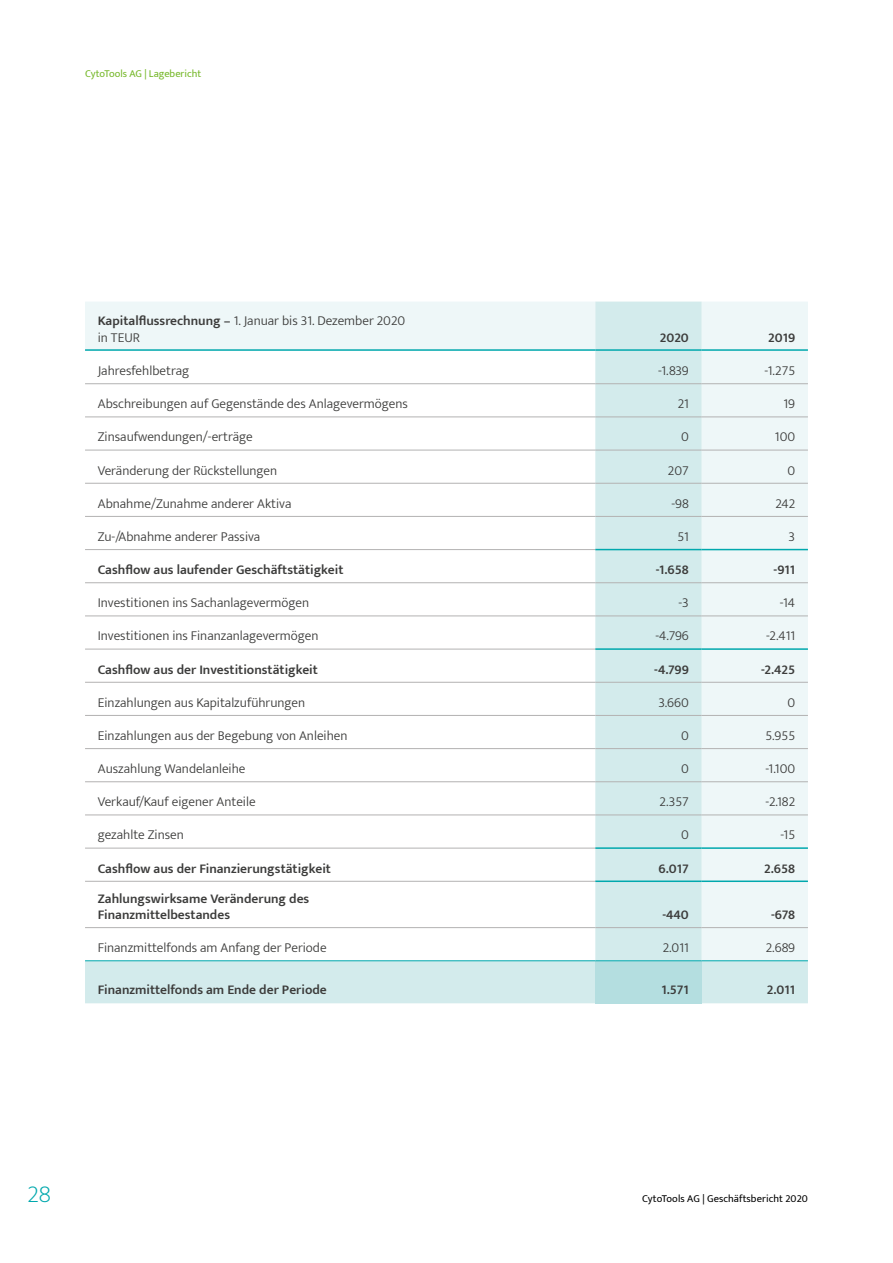
<style>
.page{position:relative;width:893px;height:1263px;background:#fff}
.page>*{position:absolute;margin:0;border:0;box-sizing:border-box;transform-origin:0 0}
.t1{font:200 24px "Mukta";color:#00a8ad}
.t2{font:300 13.5px/16.2px "Mukta";color:#3c3c3b}
.t3{font:600 13.5px/16.2px "Mukta";color:#3c3c3b}
.t4{font:10.5px "Mukta";letter-spacing:.01em;color:#000}
.t5{font:10.5px "Mukta";color:#76b82a}
.s1{font-weight:600}
</style>
<div class="page">
<svg style="left:85px;top:302px;width:723px;height:701px"></svg>
<div style="left:595px;top:961px;width:107px;height:42px;background:#b4dee0"></div>
<hr style="left:85px;top:960px;width:510px;height:1px;background:#00a8ad">
<hr style="left:595px;top:960px;width:107px;height:1px;background:#00a8ad">
<hr style="left:702px;top:960px;width:106px;height:1px;background:#00a8ad">
<hr style="left:85px;top:383px;width:510px;height:1px;background:#b3b2b2">
<hr style="left:85px;top:417px;width:510px;height:1px;background:#b3b2b2">
<hr style="left:85px;top:450px;width:510px;height:1px;background:#b3b2b2">
<hr style="left:85px;top:483px;width:510px;height:1px;background:#b3b2b2">
<hr style="left:85px;top:516px;width:510px;height:1px;background:#b3b2b2">
<hr style="left:85px;top:549px;width:510px;height:1px;background:#b3b2b2">
<hr style="left:85px;top:582px;width:510px;height:1px;background:#b3b2b2">
<hr style="left:85px;top:616px;width:510px;height:1px;background:#b3b2b2">
<hr style="left:85px;top:649px;width:510px;height:1px;background:#b3b2b2">
<hr style="left:85px;top:682px;width:510px;height:1px;background:#b3b2b2">
<hr style="left:85px;top:715px;width:510px;height:1px;background:#b3b2b2">
<hr style="left:85px;top:748px;width:510px;height:1px;background:#b3b2b2">
<hr style="left:85px;top:781px;width:510px;height:1px;background:#b3b2b2">
<hr style="left:85px;top:815px;width:510px;height:1px;background:#b3b2b2">
<hr style="left:85px;top:848px;width:510px;height:1px;background:#b3b2b2">
<hr style="left:85px;top:881px;width:510px;height:1px;background:#b3b2b2">
<hr style="left:85px;top:927px;width:510px;height:1px;background:#b3b2b2">
<hr style="left:85px;top:349px;width:510px;height:2px;background:#00a8ad">
<hr style="left:595px;top:349px;width:107px;height:2px;background:#00a8ad">
<hr style="left:702px;top:349px;width:106px;height:2px;background:#00a8ad">
<hr style="left:702px;top:383px;width:106px;height:1px;background:#b3b2b2">
<hr style="left:702px;top:417px;width:106px;height:1px;background:#b3b2b2">
<hr style="left:702px;top:450px;width:106px;height:1px;background:#b3b2b2">
<hr style="left:702px;top:483px;width:106px;height:1px;background:#b3b2b2">
<hr style="left:702px;top:516px;width:106px;height:1px;background:#b3b2b2">
<hr style="left:702px;top:616px;width:106px;height:1px;background:#b3b2b2">
<hr style="left:702px;top:682px;width:106px;height:1px;background:#b3b2b2">
<hr style="left:702px;top:715px;width:106px;height:1px;background:#b3b2b2">
<hr style="left:702px;top:748px;width:106px;height:1px;background:#b3b2b2">
<hr style="left:702px;top:781px;width:106px;height:1px;background:#b3b2b2">
<hr style="left:702px;top:815px;width:106px;height:1px;background:#b3b2b2">
<hr style="left:702px;top:927px;width:106px;height:1px;background:#b3b2b2">
<hr style="left:595px;top:383px;width:107px;height:1px;background:#b3b2b2">
<hr style="left:595px;top:417px;width:107px;height:1px;background:#b3b2b2">
<hr style="left:595px;top:450px;width:107px;height:1px;background:#b3b2b2">
<hr style="left:595px;top:483px;width:107px;height:1px;background:#b3b2b2">
<hr style="left:595px;top:516px;width:107px;height:1px;background:#b3b2b2">
<hr style="left:595px;top:616px;width:107px;height:1px;background:#b3b2b2">
<hr style="left:595px;top:682px;width:107px;height:1px;background:#b3b2b2">
<hr style="left:595px;top:715px;width:107px;height:1px;background:#b3b2b2">
<hr style="left:595px;top:748px;width:107px;height:1px;background:#b3b2b2">
<hr style="left:595px;top:781px;width:107px;height:1px;background:#b3b2b2">
<hr style="left:595px;top:815px;width:107px;height:1px;background:#b3b2b2">
<hr style="left:595px;top:927px;width:107px;height:1px;background:#b3b2b2">
<hr style="left:595px;top:648px;width:107px;height:2px;background:#00a8ad">
<hr style="left:702px;top:648px;width:106px;height:2px;background:#00a8ad">
<hr style="left:595px;top:847px;width:107px;height:2px;background:#00a8ad">
<hr style="left:702px;top:847px;width:106px;height:2px;background:#00a8ad">
<hr style="left:595px;top:880px;width:107px;height:2px;background:#00a8ad">
<hr style="left:702px;top:880px;width:106px;height:2px;background:#00a8ad">
<hr style="left:595px;top:582px;width:107px;height:1px;background:#b3b2b2">
<hr style="left:702px;top:582px;width:106px;height:1px;background:#b3b2b2">
<hr style="left:595px;top:549px;width:107px;height:1px;background:#00a8ad">
<hr style="left:702px;top:549px;width:106px;height:1px;background:#00a8ad">
<p class="t5" style="left:85px;top:67px;width:118px">CytoTools AG | Lagebericht</p>
<p class="t2" style="left:98px;top:313px;width:309px"><span class="s1">Kapitalflussrechnung –</span> 1. Januar bis 31. Dezember 2020 in TEUR</p>
<p class="t3" style="left:660px;top:329px;width:30px">2020</p>
<p class="t3" style="left:768px;top:329px;width:28px">2019</p>
<p class="t2" style="left:98px;top:362px;width:93px">Jahresfehlbetrag</p>
<p class="t2" style="left:658px;top:362px;width:32px">-1.839</p>
<p class="t2" style="left:764px;top:362px;width:32px">-1.275</p>
<p class="t2" style="left:98px;top:395px;width:312px">Abschreibungen auf Gegenstände des Anlagevermögens</p>
<p class="t2" style="left:678px;top:395px;width:13px">21</p>
<p class="t2" style="left:783px;top:395px;width:13px">19</p>
<p class="t2" style="left:98px;top:429px;width:157px">Zinsaufwendungen/-erträge</p>
<p class="t2" style="left:681px;top:429px;width:9px">0</p>
<p class="t2" style="left:775px;top:429px;width:22px">100</p>
<p class="t2" style="left:98px;top:462px;width:181px">Veränderung der Rückstellungen</p>
<p class="t2" style="left:668px;top:462px;width:22px">207</p>
<p class="t2" style="left:787px;top:462px;width:9px">0</p>
<p class="t2" style="left:98px;top:495px;width:195px">Abnahme/Zunahme anderer Aktiva</p>
<p class="t2" style="left:671px;top:495px;width:19px">-98</p>
<p class="t2" style="left:775px;top:495px;width:21px">242</p>
<p class="t2" style="left:98px;top:528px;width:164px">Zu-/Abnahme anderer Passiva</p>
<p class="t2" style="left:677px;top:528px;width:13px">51</p>
<p class="t2" style="left:789px;top:528px;width:8px">3</p>
<p class="t3" style="left:98px;top:561px;width:247px">Cashflow aus laufender Geschäftstätigkeit</p>
<p class="t3" style="left:656px;top:561px;width:35px">-1.658</p>
<p class="t3" style="left:774px;top:561px;width:23px">-911</p>
<p class="t2" style="left:98px;top:594px;width:213px">Investitionen ins Sachanlagevermögen</p>
<p class="t2" style="left:678px;top:594px;width:12px">-3</p>
<p class="t2" style="left:780px;top:594px;width:17px">-14</p>
<p class="t2" style="left:98px;top:628px;width:222px">Investitionen ins Finanzanlagevermögen</p>
<p class="t2" style="left:655px;top:628px;width:35px">-4.796</p>
<p class="t2" style="left:766px;top:628px;width:31px">-2.411</p>
<p class="t3" style="left:98px;top:661px;width:222px">Cashflow aus der Investitionstätigkeit</p>
<p class="t3" style="left:654px;top:661px;width:36px">-4.799</p>
<p class="t3" style="left:761px;top:661px;width:36px">-2.425</p>
<p class="t2" style="left:98px;top:694px;width:209px">Einzahlungen aus Kapitalzuführungen</p>
<p class="t2" style="left:658px;top:694px;width:32px">3.660</p>
<p class="t2" style="left:787px;top:694px;width:9px">0</p>
<p class="t2" style="left:98px;top:727px;width:251px">Einzahlungen aus der Begebung von Anleihen</p>
<p class="t2" style="left:681px;top:727px;width:9px">0</p>
<p class="t2" style="left:765px;top:727px;width:31px">5.955</p>
<p class="t2" style="left:98px;top:760px;width:149px">Auszahlung Wandelanleihe</p>
<p class="t2" style="left:681px;top:760px;width:9px">0</p>
<p class="t2" style="left:765px;top:760px;width:31px">-1.100</p>
<p class="t2" style="left:98px;top:793px;width:159px">Verkauf/Kauf eigener Anteile</p>
<p class="t2" style="left:659px;top:793px;width:31px">2.357</p>
<p class="t2" style="left:766px;top:793px;width:31px">-2.182</p>
<p class="t2" style="left:98px;top:827px;width:88px">gezahlte Zinsen</p>
<p class="t2" style="left:681px;top:827px;width:9px">0</p>
<p class="t2" style="left:780px;top:827px;width:16px">-15</p>
<p class="t3" style="left:98px;top:860px;width:235px">Cashflow aus der Finanzierungstätigkeit</p>
<p class="t3" style="left:659px;top:860px;width:32px">6.017</p>
<p class="t3" style="left:764px;top:860px;width:32px">2.658</p>
<p class="t3" style="left:98px;top:890px;width:213px">Zahlungswirksame Veränderung des<br>Finanzmittelbestandes</p>
<p class="t3" style="left:662px;top:906px;width:28px">-440</p>
<p class="t3" style="left:771px;top:906px;width:26px">-678</p>
<p class="t2" style="left:98px;top:939px;width:230px">Finanzmittelfonds am Anfang der Periode</p>
<p class="t2" style="left:663px;top:939px;width:28px">2.011</p>
<p class="t2" style="left:766px;top:939px;width:31px">2.689</p>
<p class="t3" style="left:98px;top:981px;width:231px">Finanzmittelfonds am Ende der Periode</p>
<p class="t3" style="left:661px;top:981px;width:29px">1.571</p>
<p class="t3" style="left:767px;top:981px;width:30px">2.011</p>
<h1 class="t1" style="left:27px;top:1174px;width:25px">28</h1>
<p class="t4" style="left:642px;top:1192px;width:167px">CytoTools AG | Geschäftsbericht 2020</p>
</div>
